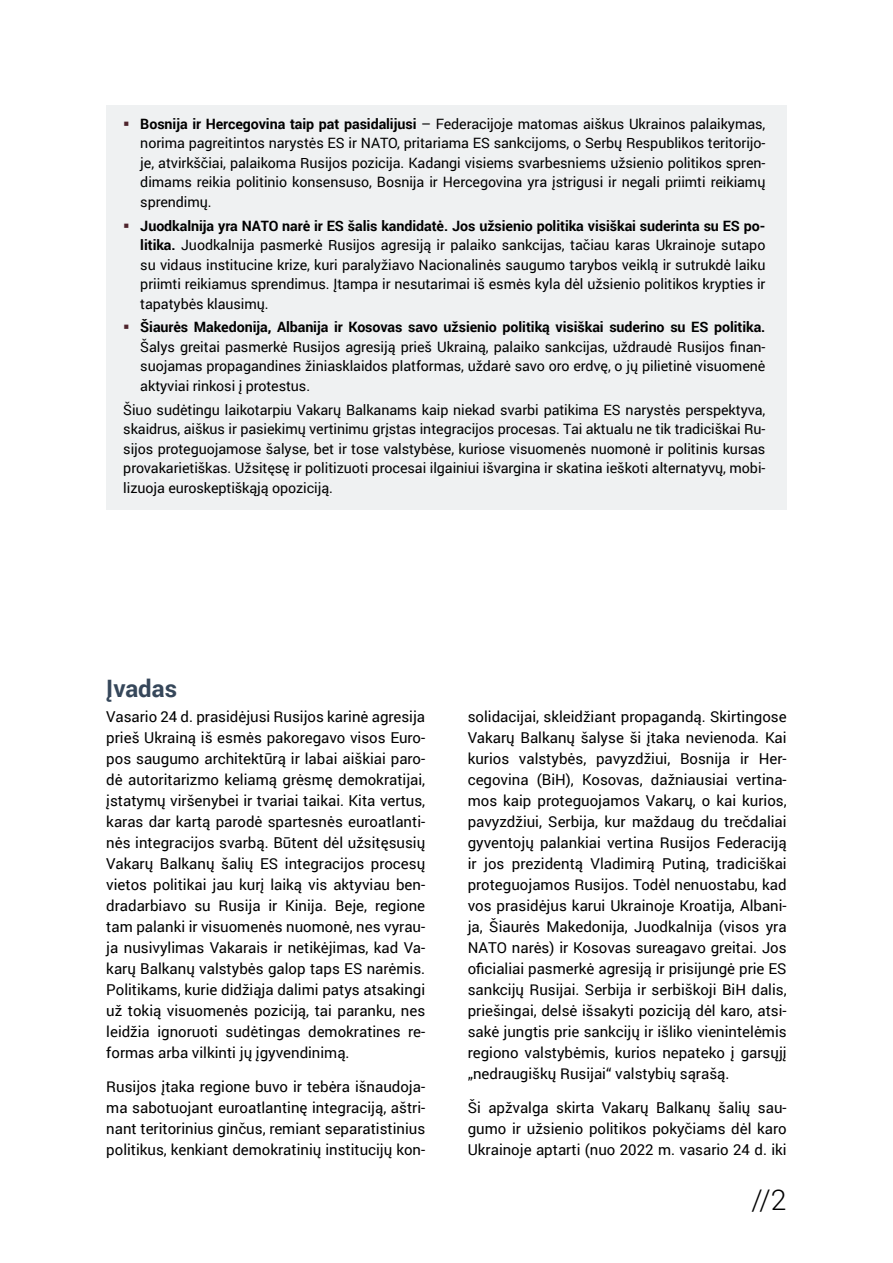
<style>
.page{position:relative;width:893px;height:1263px;background:#fff}
.page>*{position:absolute;margin:0;border:0;box-sizing:border-box;transform-origin:0 0}
.t1{font:300 28.5px "Roboto";color:#000}
._02_paantraste{font:700 24px "Roboto";color:#36475a}
._04_body{font:15px/21px "Roboto";color:#000}
.Summary_bullets{font:14.25px/19.5px "Roboto";letter-spacing:-.005em;color:#000;text-align:justify}
.s1{font-weight:700}
</style>
<div class="page">
<div style="left:106px;top:105px;width:681px;height:119px;background:#eff1f2"></div>
<div style="left:106px;top:207px;width:681px;height:118px;background:#eff1f2"></div>
<div style="left:106px;top:309px;width:681px;height:99px;background:#eff1f2"></div>
<div style="left:106px;top:391px;width:681px;height:118px;background:#eff1f2"></div>
<p class="Summary_bullets" style="left:140px;top:114px;width:627px;text-align:left"><span class="s1">Bosnija ir Hercegovina taip pat pasidalijusi</span> – Federacijoje matomas aiškus Ukrainos palaikymas, norima pagreitintos narystės ES ir NATO, pritariama ES sankcijoms, o Serbų Respublikos teritorijo&shy;je, atvirkščiai, palaikoma Rusijos pozicija. Kadangi visiems svarbesniems užsienio politikos spren&shy;dimams reikia politinio konsensuso, Bosnija ir Hercegovina yra įstrigusi ir negali priimti reikiamų sprendimų.</p>
<p class="Summary_bullets" style="left:140px;top:215px;width:627px"><span class="s1">Juodkalnija yra NATO narė ir ES šalis kandidatė. Jos užsienio politika visiškai suderinta su ES po&shy;litika.</span> Juodkalnija pasmerkė Rusijos agresiją ir palaiko sankcijas, tačiau karas Ukrainoje sutapo su vidaus institucine krize, kuri paralyžiavo Nacionalinės saugumo tarybos veiklą ir sutrukdė laiku priimti reikiamus sprendimus. Įtampa ir nesutarimai iš esmės kyla dėl užsienio politikos krypties ir tapatybės klausimų.</p>
<p class="Summary_bullets" style="left:140px;top:317px;width:627px"><span class="s1">Šiaurės Makedonija, Albanija ir Kosovas savo užsienio politiką visiškai suderino su ES politika.<br></span>Šalys greitai pasmerkė Rusijos agresiją prieš Ukrainą, palaiko sankcijas, uždraudė Rusijos finan&shy;suojamas propagandines žiniasklaidos platformas, uždarė savo oro erdvę, o jų pilietinė visuomenė aktyviai rinkosi į protestus.</p>
<p class="Summary_bullets" style="left:123px;top:399px;width:644px">Šiuo sudėtingu laikotarpiu Vakarų Balkanams kaip niekad svarbi patikima ES narystės perspektyva, skaidrus, aiškus ir pasiekimų vertinimu grįstas integracijos procesas. Tai aktualu ne tik tradiciškai Ru&shy;sijos proteguojamose šalyse, bet ir tose valstybėse, kuriose visuomenės nuomonė ir politinis kursas provakarietiškas. Užsitęsę ir politizuoti procesai ilgainiui išvargina ir skatina ieškoti alternatyvų, mobi&shy;lizuoja euroskeptiškąją opoziciją.</p>
<p class="_02_paantraste" style="left:106px;top:671px;width:72px">Įvadas</p>
<p class="_04_body" style="left:106px;top:706px;width:320px">Vasario 24 d. prasidėjusi Rusijos karinė agresija prieš Ukrainą iš esmės pakoregavo visos Euro&shy;pos saugumo architektūrą ir labai aiškiai paro&shy;dė autoritarizmo keliamą grėsmę demokratijai, įstatymų viršenybei ir tvariai taikai. Kita vertus, karas dar kartą parodė spartesnės euroatlanti&shy;nės integracijos svarbą. Būtent dėl užsitęsusių Vakarų Balkanų šalių ES integracijos procesų vietos politikai jau kurį laiką vis aktyviau ben&shy;dradarbiavo su Rusija ir Kinija. Beje, regione tam palanki ir visuomenės nuomonė, nes vyrau&shy;ja nusivylimas Vakarais ir netikėjimas, kad Va&shy;karų Balkanų valstybės galop taps ES narėmis.<br>Politikams, kurie didžiąja dalimi patys atsakingi už tokią visuomenės poziciją, tai paranku, nes leidžia ignoruoti sudėtingas demokratines re&shy;formas arba vilkinti jų įgyvendinimą.</p>
<p class="_04_body" style="left:106px;top:1076px;width:320px;text-align:justify">Rusijos įtaka regione buvo ir tebėra išnaudoja&shy;ma sabotuojant euroatlantinę integraciją, aštri&shy;nant teritorinius ginčus, remiant separatistinius politikus, kenkiant demokratinių institucijų kon-</p>
<p class="_04_body" style="left:468px;top:705px;width:320px">solidacijai, skleidžiant propagandą. Skirtingose Vakarų Balkanų šalyse ši įtaka nevienoda. Kai kurios valstybės, pavyzdžiui, Bosnija ir Her&shy;cegovina (BiH), Kosovas, dažniausiai vertina&shy;mos kaip proteguojamos Vakarų, o kai kurios, pavyzdžiui, Serbija, kur maždaug du trečdaliai gyventojų palankiai vertina Rusijos Federaciją ir jos prezidentą Vladimirą Putiną, tradiciškai proteguojamos Rusijos. Todėl nenuostabu, kad vos prasidėjus karui Ukrainoje Kroatija, Albani&shy;ja, Šiaurės Makedonija, Juodkalnija (visos yra NATO narės) ir Kosovas sureagavo greitai. Jos oficialiai pasmerkė agresiją ir prisijungė prie ES sankcijų Rusijai. Serbija ir serbiškoji BiH dalis, priešingai, delsė išsakyti poziciją dėl karo, atsi&shy;sakė jungtis prie sankcijų ir išliko vienintelėmis regiono valstybėmis, kurios nepateko į garsųjį „nedraugiškų Rusijai“ valstybių sąrašą.</p>
<p class="_04_body" style="left:468px;top:1097px;width:320px;text-align:justify">Ši apžvalga skirta Vakarų Balkanų šalių sau&shy;gumo ir užsienio politikos pokyčiams dėl karo Ukrainoje aptarti (nuo 2022 m. vasario 24 d. iki</p>
<h1 class="t1" style="left:751px;top:1180px;width:37px">//2</h1>
</div>
